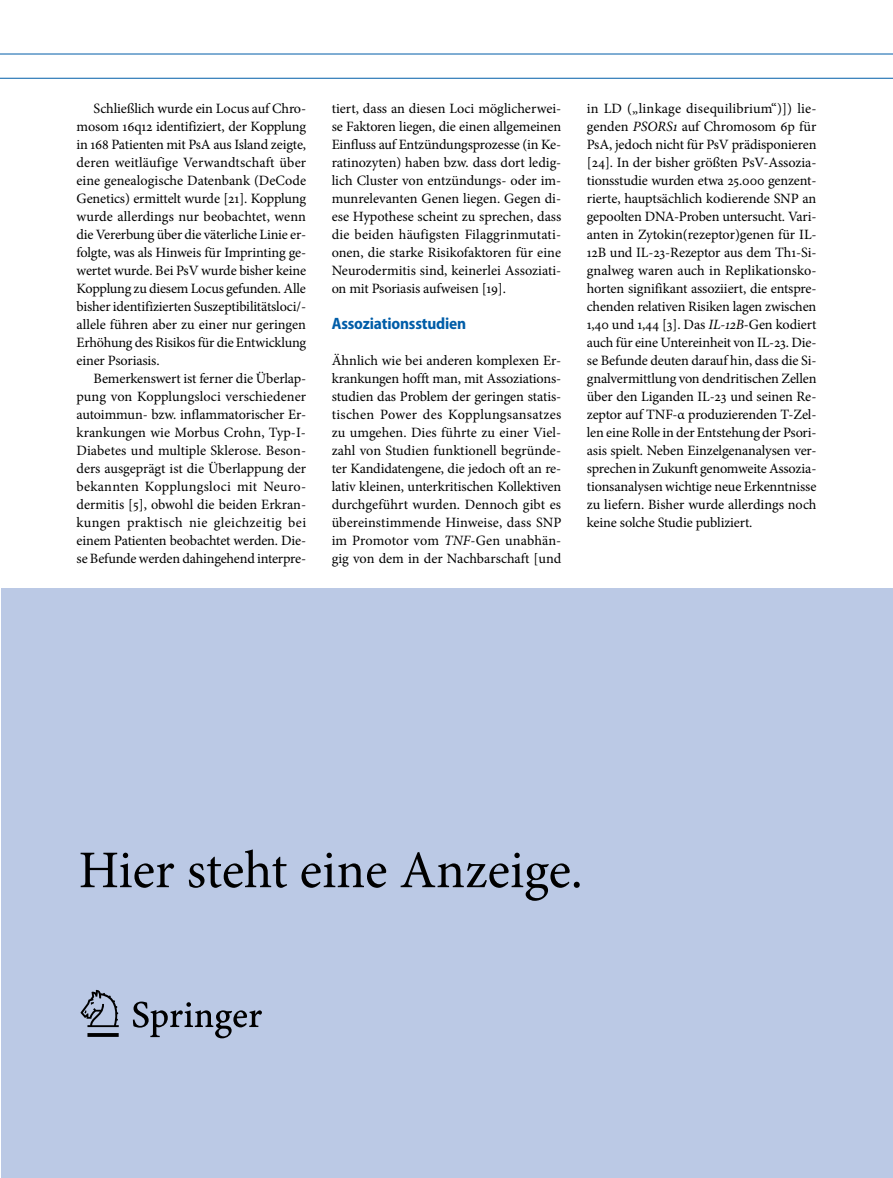
<style>
.page{position:relative;width:893px;height:1178px;background:#fff}
.page>*{position:absolute;margin:0;border:0;box-sizing:border-box;transform-origin:0 0}
._012_u1{font:700 semi-condensed 16.5px "Myriad Pro";letter-spacing:-.01em;color:#005da8}
._010_fliesstext_mit{font:14.25px/18px "Minion Pro";letter-spacing:-.015em;color:#000;text-align:justify}
._010_fliesstext_ohne{font:14.25px/18px "Minion Pro";color:#000;text-align:justify}
.s1{font-style:italic}
</style>
<div class="page">
<div style="left:1px;top:588px;width:892px;height:590px;background:#bbc9e5"></div>
<svg style="left:81px;top:849px;width:499px;height:52px"></svg>
<svg style="left:81px;top:989px;width:181px;height:49px"></svg>
<hr style="left:0;top:54px;width:893px;height:1px;background:#005da8">
<hr style="left:0;top:78px;width:893px;height:1px;background:#005da8">
<p class="_010_fliesstext_mit" style="left:77px;top:100px;width:231px;text-indent:17px">Schließlich wurde ein Locus auf Chro&shy;mosom 16q12 identifiziert, der Kopplung in 168 Patienten mit PsA aus Island zeigte, deren weitläufige Verwandtschaft über eine genealogische Datenbank (DeCode Genetics) ermittelt wurde [21]. Kopplung wurde allerdings nur beobachtet, wenn die Vererbung über die väterliche Linie er&shy;folgte, was als Hinweis für Imprinting ge&shy;wertet wurde. Bei PsV wurde bisher keine Kopplung zu diesem Locus gefunden. Alle bisher identifizierten Suszeptibilitätsloci/- allele führen aber zu einer nur geringen Erhöhung des Risikos für die Entwicklung einer Psoriasis.</p>
<p class="_010_fliesstext_mit" style="left:77px;top:370px;width:231px;text-indent:17px">Bemerkenswert ist ferner die Überlap&shy;pung von Kopplungsloci verschiedener autoimmun- bzw. inflammatorischer Er&shy;krankungen wie Morbus Crohn, Typ-I-Diabetes und multiple Sklerose. Beson&shy;ders ausgeprägt ist die Überlappung der bekannten Kopplungsloci mit Neuro&shy;dermitis [5], obwohl die beiden Erkran&shy;kungen praktisch nie gleichzeitig bei einem Patienten beobachtet werden. Die&shy;se Befunde werden dahingehend interpre-</p>
<p class="_010_fliesstext_mit" style="left:332px;top:100px;width:231px">tiert, dass an diesen Loci möglicherwei&shy;se Faktoren liegen, die einen allgemeinen Einfluss auf Entzündungsprozesse (in Ke&shy;ratinozyten) haben bzw. dass dort ledig&shy;lich Cluster von entzündungs- oder im&shy;munrelevanten Genen liegen. Gegen di&shy;ese Hypothese scheint zu sprechen, dass die beiden häufigsten Filaggrinmutati&shy;onen, die starke Risikofaktoren für eine Neurodermitis sind, keinerlei Assoziati&shy;on mit Psoriasis aufweisen [19].</p>
<p class="_012_u1" style="left:332px;top:315px;width:136px">Assoziationsstudien</p>
<p class="_010_fliesstext_ohne" style="left:332px;top:352px;width:231px">Ähnlich wie bei anderen komplexen Er&shy;krankungen hofft man, mit Assoziations&shy;studien das Problem der geringen statis&shy;tischen Power des Kopplungsansatzes zu umgehen. Dies führte zu einer Viel&shy;zahl von Studien funktionell begründe&shy;ter Kandidatengene, die jedoch oft an re&shy;lativ kleinen, unterkritischen Kollektiven durchgeführt wurden. Dennoch gibt es übereinstimmende Hinweise, dass SNP im Promotor vom <span class="s1">TNF</span>-Gen unabhän&shy;gig von dem in der Nachbarschaft [und</p>
<p class="_010_fliesstext_ohne" style="left:587px;top:100px;width:231px">in LD („linkage disequilibrium“)]) lie&shy;genden <span class="s1">PSORS1</span> auf Chromosom 6p für PsA, jedoch nicht für PsV prädisponieren [24]. In der bisher größten PsV-Assozia&shy;tionsstudie wurden etwa 25.000 genzent&shy;rierte, hauptsächlich kodierende SNP an gepoolten DNA-Proben untersucht. Vari&shy;anten in Zytokin(rezeptor)genen für IL-12B und IL-23-Rezeptor aus dem Th1-Si&shy;gnalweg waren auch in Replikationsko&shy;horten signifikant assoziiert, die entspre&shy;chenden relativen Risiken lagen zwischen 1,40 und 1,44 [3]. Das <span class="s1">IL-12B</span>-Gen kodiert auch für eine Untereinheit von IL-23. Die&shy;se Befunde deuten darauf hin, dass die Si&shy;gnalvermittlung von dendritischen Zellen über den Liganden IL-23 und seinen Re&shy;zeptor auf TNF-α produzierenden T-Zel&shy;len eine Rolle in der Entstehung der Psori&shy;asis spielt. Neben Einzelgenanalysen ver&shy;sprechen in Zukunft genomweite Assozia&shy;tionsanalysen wichtige neue Erkenntnisse zu liefern. Bisher wurde allerdings noch keine solche Studie publiziert.</p>
</div>
